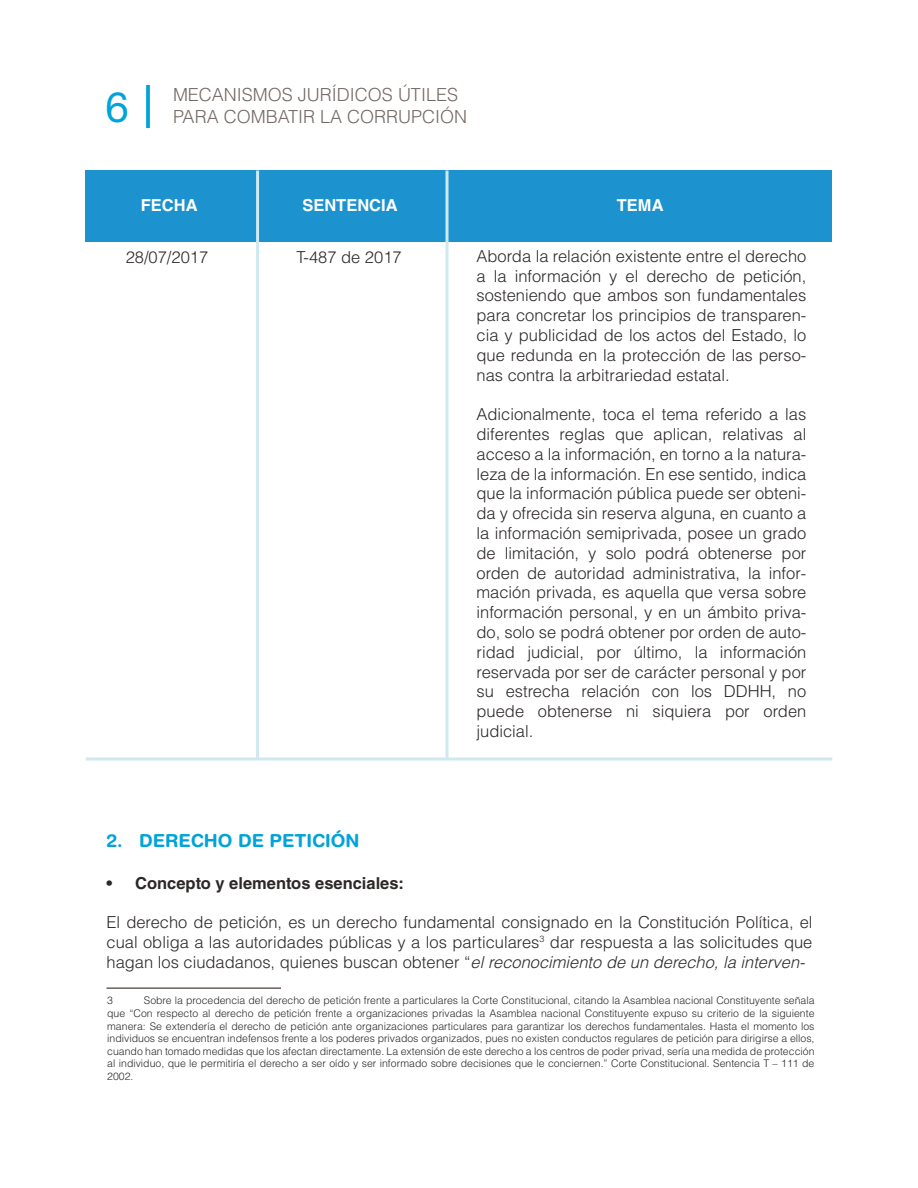
<style>
.page{position:relative;width:918px;height:1188px;background:#fff}
.page>*{position:absolute;margin:0;border:0;box-sizing:border-box;transform-origin:0 0}
.t1{font:42px "Helvetica LT Std Fractions";color:#00a3da}
.t2{font:300 18px "Helvetica LT Std";color:#736965}
.t3{font:700 18px "Helvetica Rounded LT Std";color:#00a3da}
.t4{font:300 16.5px/19.8px "Helvetica LT Std";color:#2c2827;text-align:justify}
.t5{font:700 16.5px "Helvetica LT Std";color:#2c2827}
.t6{font:700 16.5px "Helvetica LT Std";color:#fff}
.t7{font:300 10.5px/12.6px "Helvetica LT Std";color:#2c2827;text-align:justify}
.s1{font-style:italic}
</style>
<div class="page">
<svg style="left:146px;top:85px;width:4px;height:43px"></svg>
<div style="left:86px;top:170px;width:746px;height:72px;background:#1c93cf"></div>
<hr style="left:106px;top:988px;width:175px;height:1px;background:#1e120d">
<hr style="left:256px;top:171px;width:3px;height:588px;background:#cee9f0">
<hr style="left:446px;top:171px;width:2px;height:588px;background:#cee9f0">
<hr style="left:86px;top:758px;width:746px;height:2px;background:#cee9f0">
<h1 class="t1" style="left:105px;top:89px;width:25px">6</h1>
<p class="t2" style="left:173px;top:83px;width:287px">MECANISMOS JURÍDICOS ÚTILES</p>
<p class="t2" style="left:173px;top:105px;width:296px">PARA COMBATIR LA CORRUPCIÓN</p>
<p class="t6" style="left:141px;top:196px;width:58px">FECHA</p>
<p class="t6" style="left:302px;top:196px;width:97px">SENTENCIA</p>
<p class="t6" style="left:617px;top:196px;width:48px">TEMA</p>
<p class="t4" style="left:126px;top:247px;width:84px">28/07/2017</p>
<p class="t4" style="left:297px;top:247px;width:107px">T-487 de 2017</p>
<p class="t4" style="left:477px;top:246px;width:331px">Aborda la relación existente entre el derecho a la información y el derecho de petición, sosteniendo que ambos son fundamentales para concretar los principios de transparen&shy;cia y publicidad de los actos del Estado, lo que redunda en la protección de las perso&shy;nas contra la arbitrariedad estatal.</p>
<p class="t4" style="left:477px;top:404px;width:331px">Adicionalmente, toca el tema referido a las diferentes reglas que aplican, relativas al acceso a la información, en torno a la natura&shy;leza de la información. En ese sentido, indica que la información pública puede ser obteni&shy;da y ofrecida sin reserva alguna, en cuanto a la información semiprivada, posee un grado de limitación, y solo podrá obtenerse por orden de autoridad administrativa, la infor&shy;mación privada, es aquella que versa sobre información personal, y en un ámbito priva&shy;do, solo se podrá obtener por orden de auto&shy;ridad judicial, por último, la información reservada por ser de carácter personal y por su estrecha relación con los DDHH, no puede obtenerse ni siquiera por orden judicial.</p>
<p class="t3" style="left:106px;top:830px;width:255px">2. DERECHO DE PETICIÓN</p>
<p class="t5" style="left:106px;top:873px;width:299px">• Concepto y elementos esenciales:</p>
<p class="t4" style="left:106px;top:912px;width:708px">El derecho de petición, es un derecho fundamental consignado en la Constitución Política, el cual obliga a las autoridades públicas y a los particulares<sup>3</sup> dar respuesta a las solicitudes que hagan los ciudadanos, quienes buscan obtener “<span class="s1">el reconocimiento de un derecho, la interven-</span></p>
<p class="t7" style="left:107px;top:994px;width:7px">3</p>
<p class="t7" style="left:107px;top:994px;width:709px;text-indent:37px">Sobre la procedencia del derecho de petición frente a particulares la Corte Constitucional, citando la Asamblea nacional Constituyente señala que “Con respecto al derecho de petición frente a organizaciones privadas la Asamblea nacional Constituyente expuso su criterio de la siguiente manera: Se extendería el derecho de petición ante organizaciones particulares para garantizar los derechos fundamentales. Hasta el momento los individuos se encuentran indefensos frente a los poderes privados organizados, pues no existen conductos regulares de petición para dirigirse a ellos, cuando han tomado medidas que los afectan directamente. La extensión de este derecho a los centros de poder privad, sería una medida de protección al individuo, que le permitiría el derecho a ser oído y ser informado sobre decisiones que le conciernen.” Corte Constitucional. Sentencia T – 111 de 2002.</p>
</div>
